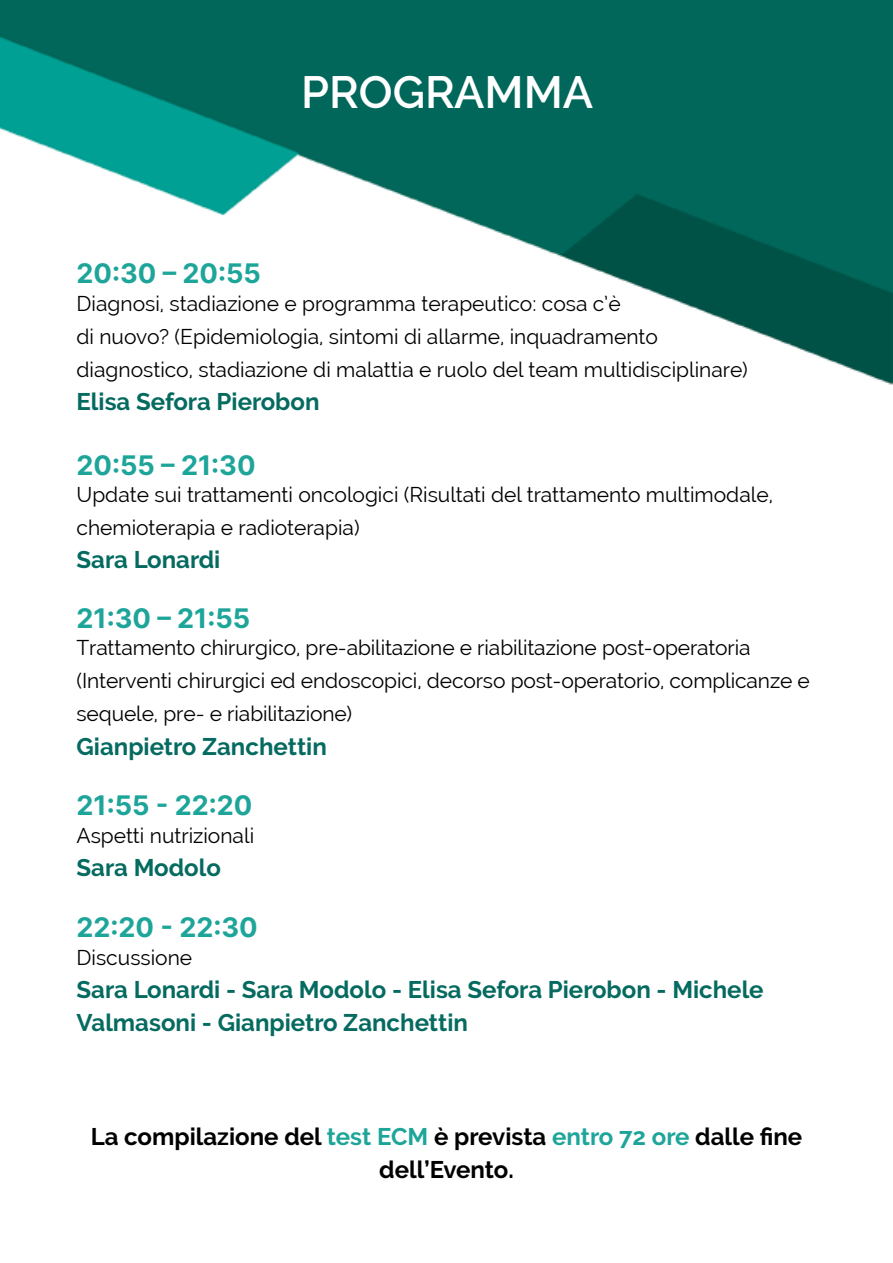
<style>
.page{position:relative;width:893px;height:1263px;background:#fff}
.page>*{position:absolute;margin:0;border:0;box-sizing:border-box;transform-origin:0 0}
.t1{font:600 45px "Raleway";color:#fff}
.t2{font:27px "Inter";color:#1ea59a}
.t3{font:700 24px/33px "Raleway";color:#056a5f}
.t4{font:700 24px/33px "Raleway";color:#000;text-align:center}
.t5{font:21px/33px "Raleway";color:#000}
.s1{color:#1ea59a}
</style>
<div class="page">
<img style="left:0;top:0;width:893px;height:385px">
<h1 class="t1" style="left:301px;top:66px;width:294px">PROGRAMMA</h1>
<p class="t2" style="left:77px;top:254px;width:186px">20:30 – 20:55</p>
<p class="t5" style="left:77px;top:287px;width:673px">Diagnosi, stadiazione e programma terapeutico: cosa c’è<br>di nuovo? (Epidemiologia, sintomi di allarme, inquadramento diagnostico, stadiazione di malattia e ruolo del team multidisciplinare)</p>
<p class="t3" style="left:77px;top:385px;width:244px">Elisa Sefora Pierobon</p>
<p class="t2" style="left:77px;top:445px;width:181px">20:55 – 21:30</p>
<p class="t5" style="left:77px;top:478px;width:698px">Update sui trattamenti oncologici (Risultati del trattamento multimodale, chemioterapia e radioterapia)</p>
<p class="t3" style="left:77px;top:544px;width:145px">Sara Lonardi</p>
<p class="t2" style="left:77px;top:598px;width:175px">21:30 – 21:55</p>
<p class="t5" style="left:77px;top:631px;width:735px">Trattamento chirurgico, pre-abilitazione e riabilitazione post-operatoria (Interventi chirurgici ed endoscopici, decorso post-operatorio, complicanze e sequele, pre- e riabilitazione)</p>
<p class="t3" style="left:77px;top:730px;width:252px">Gianpietro Zanchettin</p>
<p class="t2" style="left:77px;top:785px;width:177px">21:55 - 22:20</p>
<p class="t5" style="left:77px;top:819px;width:179px">Aspetti nutrizionali</p>
<p class="t3" style="left:77px;top:851px;width:146px">Sara Modolo</p>
<p class="t2" style="left:77px;top:907px;width:183px">22:20 - 22:30</p>
<p class="t5" style="left:77px;top:941px;width:117px">Discussione</p>
<p class="t3" style="left:77px;top:973px;width:689px">Sara Lonardi - Sara Modolo - Elisa Sefora Pierobon - Michele<br>Valmasoni - Gianpietro Zanchettin</p>
<p class="t4" style="left:91px;top:1120px;width:713px">La compilazione del <span class="s1">test ECM</span> è prevista <span class="s1">entro 72 ore</span> dalle fine dell’Evento.</p>
</div>
